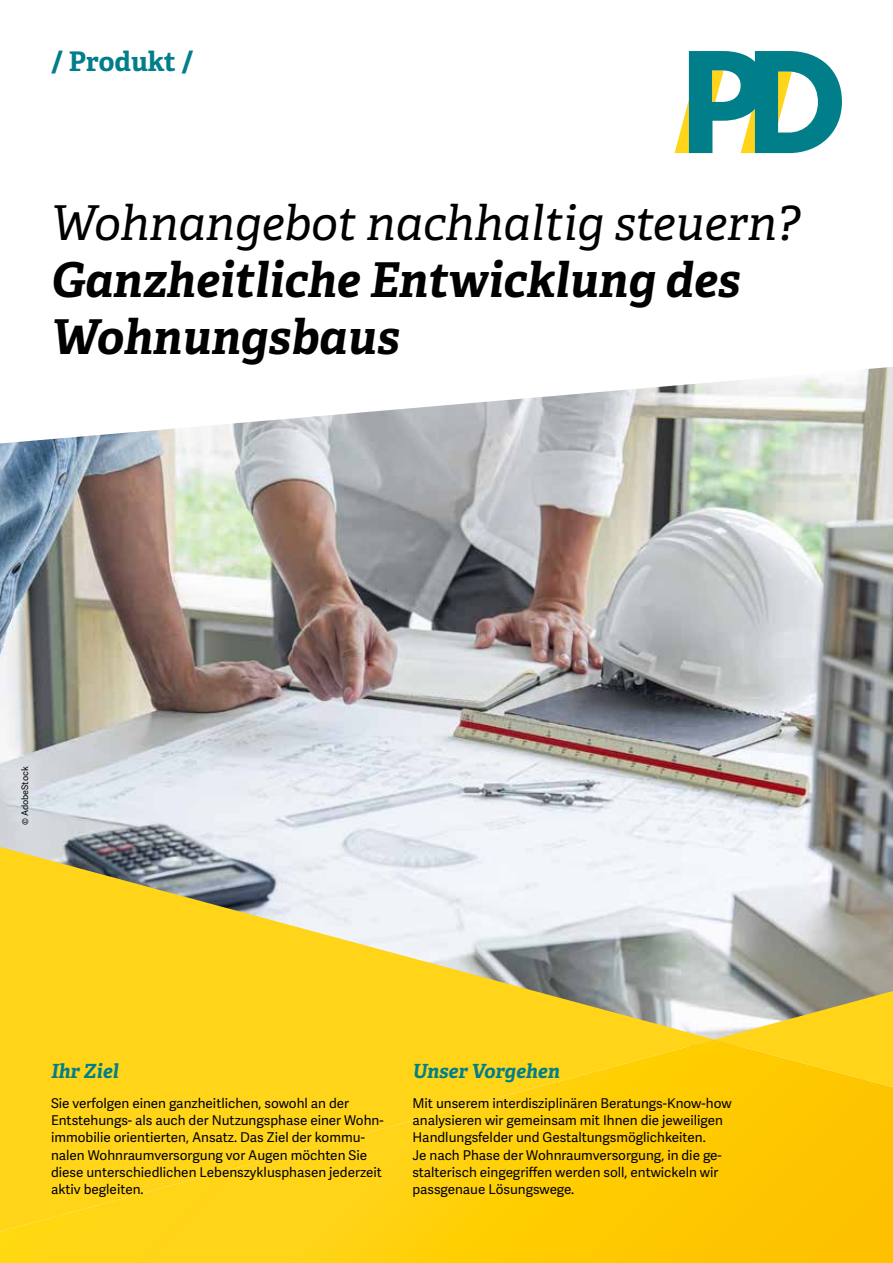
<style>
.page{position:relative;width:893px;height:1263px;background:#fff}
.page>*{position:absolute;margin:0;border:0;box-sizing:border-box;transform-origin:0 0}
.t1{font:italic 700 48px/57px "Adelle";color:#000}
.t2{font:italic 48px "Adelle";color:#000}
.t3{font:700 27px "Adelle";color:#007e89}
.t4{font:italic 700 19.5px "Adelle";color:#007e89}
.t5{font:13.5px/17.2px "Adelle Sans";color:#000}
.t6{font:9px "Adelle Sans";color:#000}
</style>
<div class="page">
<img style="left:0;top:367px;width:893px;height:624px">
<svg style="left:0;top:1087px;width:893px;height:176px;background:#fec905"></svg>
<svg style="left:0;top:847px;width:714px;height:384px;background:#f2d142"></svg>
<svg style="left:714px;top:991px;width:179px;height:96px;background:#ebc939"></svg>
<svg style="left:675px;top:51px;width:167px;height:102px"></svg>
<h2 class="t3" style="left:51px;top:45px;width:144px">/ Produkt /</h2>
<h1 class="t2" style="left:51px;top:194px;width:750px">Wohnangebot nachhaltig steuern?</h1>
<h1 class="t1" style="left:51px;top:252px;width:691px">Ganzheitliche Entwicklung des<br>Wohnungsbaus</h1>
<p class="t6" style="left:20px;top:825px;width:60px;rotate:-90deg">© AdobeStock</p>
<h3 class="t4" style="left:51px;top:1058px;width:69px">Ihr Ziel</h3>
<p class="t5" style="left:51px;top:1095px;width:334px">Sie verfolgen einen ganzheitlichen, sowohl an der Entstehungs- als auch der Nutzungsphase einer Wohn&shy;immobilie orientierten, Ansatz. Das Ziel der kommu&shy;nalen Wohnraumversorgung vor Augen möchten Sie diese unterschiedlichen Lebenszyklusphasen jederzeit aktiv begleiten.</p>
<h3 class="t4" style="left:412px;top:1058px;width:149px">Unser Vorgehen</h3>
<p class="t5" style="left:412px;top:1095px;width:321px">Mit unserem interdisziplinären Beratungs-Know-how analysieren wir gemeinsam mit Ihnen die jeweiligen Handlungsfelder und Gestaltungsmöglichkeiten.<br>Je nach Phase der Wohnraumversorgung, in die ge&shy;stalterisch eingegriffen werden soll, entwickeln wir passgenaue Lösungswege.</p>
</div>
